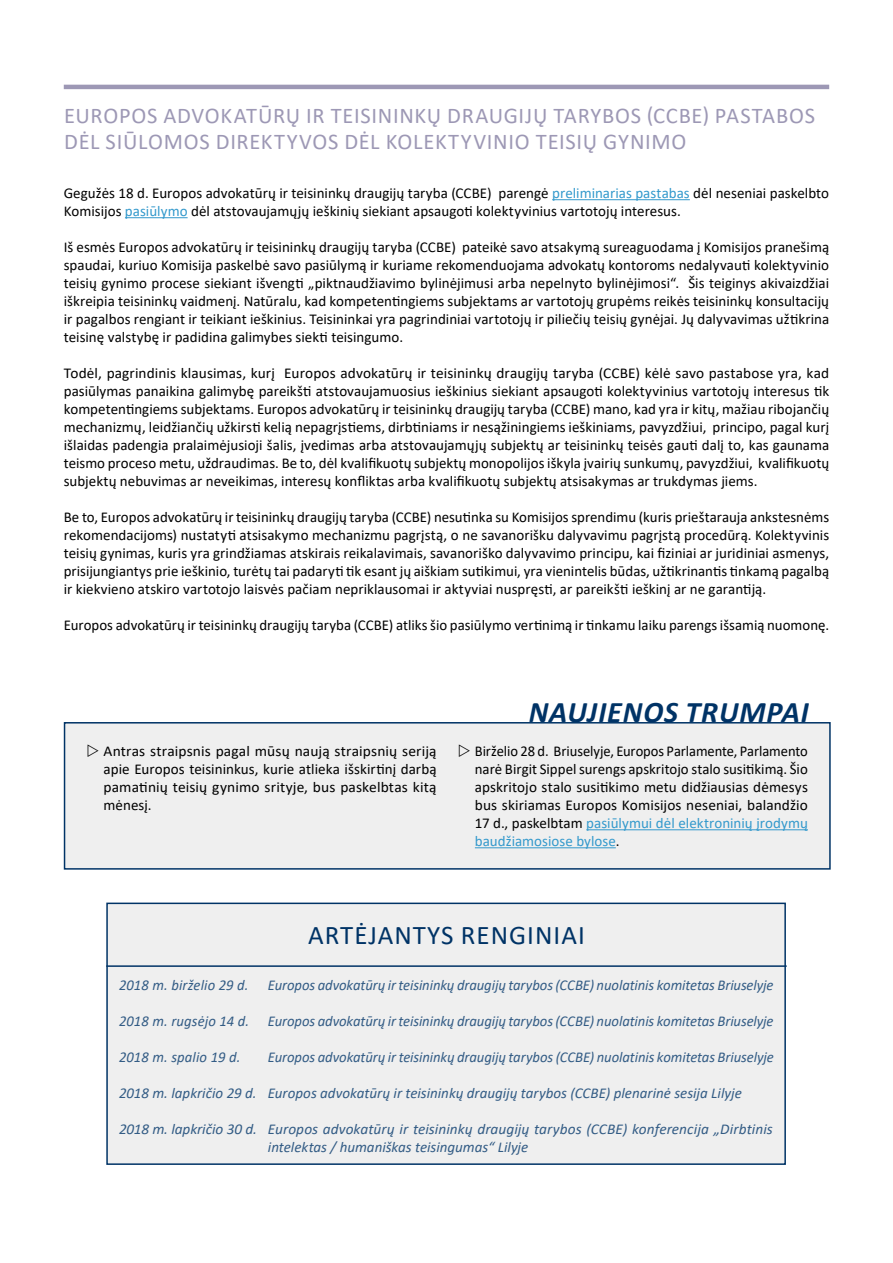
<style>
.page{position:relative;width:893px;height:1263px;background:#fff}
.page>*{position:absolute;margin:0;border:0;box-sizing:border-box;transform-origin:0 0}
.t1{font:italic 700 30px "Calibri";letter-spacing:.03em;color:#036}
.t2{font:27px "Calibri";letter-spacing:.04em;color:#036}
.t3{font:22.5px/25.8px "Calibri";letter-spacing:.03em;color:#9d98b5}
.t4{font:15px/18px "Calibri";color:#000;text-align:justify}
.t5{font:italic 15px/18px "Calibri";color:#335c85}
.s1{color:#39c}
</style>
<div class="page">
<div style="left:106px;top:902px;width:680px;height:263px;background:#efefef;border:2px solid #036"></div>
<div style="left:65px;top:723px;width:765px;height:146px;background:#efefef"></div>
<hr style="left:586px;top:829px;width:222px;height:1px;background:#39c">
<hr style="left:475px;top:847px;width:141px;height:1px;background:#39c">
<div style="left:64px;top:722px;width:767px;height:148px;border:2px solid #036"></div>
<hr style="left:552px;top:199px;width:138px;height:1px;background:#39c">
<hr style="left:125px;top:217px;width:63px;height:1px;background:#39c">
<hr style="left:106px;top:965px;width:681px;height:2px;background:#036">
<hr style="left:64px;top:85px;width:765px;height:4px;background:#9d98b5">
<h3 class="t3" style="left:64px;top:102px;width:752px">EUROPOS ADVOKATŪRŲ IR TEISININKŲ DRAUGIJŲ TARYBOS (CCBE) PASTABOS<br>DĖL SIŪLOMOS DIREKTYVOS DĖL KOLEKTYVINIO TEISIŲ GYNIMO</h3>
<p class="t4" style="left:64px;top:184px;width:767px">Gegužės 18 d. Europos advokatūrų ir teisininkų draugijų taryba (CCBE) parengė <span class="s1">preliminarias pastabas</span> dėl neseniai paskelbto<br>Komisijos <span class="s1">pasiūlymo</span> dėl atstovaujamųjų ieškinių siekiant apsaugoti kolektyvinius vartotojų interesus.</p>
<p class="t4" style="left:64px;top:238px;width:767px">Iš esmės Europos advokatūrų ir teisininkų draugijų taryba (CCBE) pateikė savo atsakymą sureaguodama į Komisijos pranešimą spaudai, kuriuo Komisija paskelbė savo pasiūlymą ir kuriame rekomenduojama advokatų kontoroms nedalyvauti kolektyvinio teisių gynimo procese siekiant išvengti „piktnaudžiavimo bylinėjimusi arba nepelnyto bylinėjimosi“. Šis teiginys akivaizdžiai iškreipia teisininkų vaidmenį. Natūralu, kad kompetentingiems subjektams ar vartotojų grupėms reikės teisininkų konsultacijų ir pagalbos rengiant ir teikiant ieškinius. Teisininkai yra pagrindiniai vartotojų ir piliečių teisių gynėjai. Jų dalyvavimas užtikrina teisinę valstybę ir padidina galimybes siekti teisingumo.</p>
<p class="t4" style="left:64px;top:364px;width:767px">Todėl, pagrindinis klausimas, kurį Europos advokatūrų ir teisininkų draugijų taryba (CCBE) kėlė savo pastabose yra, kad pasiūlymas panaikina galimybę pareikšti atstovaujamuosius ieškinius siekiant apsaugoti kolektyvinius vartotojų interesus tik kompetentingiems subjektams. Europos advokatūrų ir teisininkų draugijų taryba (CCBE) mano, kad yra ir kitų, mažiau ribojančių mechanizmų, leidžiančių užkirsti kelią nepagrįstiems, dirbtiniams ir nesąžiningiems ieškiniams, pavyzdžiui, principo, pagal kurį išlaidas padengia pralaimėjusioji šalis, įvedimas arba atstovaujamųjų subjektų ar teisininkų teisės gauti dalį to, kas gaunama teismo proceso metu, uždraudimas. Be to, dėl kvalifikuotų subjektų monopolijos iškyla įvairių sunkumų, pavyzdžiui, kvalifikuotų subjektų nebuvimas ar neveikimas, interesų konfliktas arba kvalifikuotų subjektų atsisakymas ar trukdymas jiems.</p>
<p class="t4" style="left:64px;top:508px;width:767px">Be to, Europos advokatūrų ir teisininkų draugijų taryba (CCBE) nesutinka su Komisijos sprendimu (kuris prieštarauja ankstesnėms rekomendacijoms) nustatyti atsisakymo mechanizmu pagrįstą, o ne savanorišku dalyvavimu pagrįstą procedūrą. Kolektyvinis teisių gynimas, kuris yra grindžiamas atskirais reikalavimais, savanoriško dalyvavimo principu, kai fiziniai ar juridiniai asmenys, prisijungiantys prie ieškinio, turėtų tai padaryti tik esant jų aiškiam sutikimui, yra vienintelis būdas, užtikrinantis tinkamą pagalbą ir kiekvieno atskiro vartotojo laisvės pačiam nepriklausomai ir aktyviai nuspręsti, ar pareikšti ieškinį ar ne garantiją.</p>
<p class="t4" style="left:64px;top:616px;width:767px">Europos advokatūrų ir teisininkų draugijų taryba (CCBE) atliks šio pasiūlymo vertinimą ir tinkamu laiku parengs išsamią nuomonę.</p>
<h1 class="t1" style="left:529px;top:691px;width:282px">NAUJIENOS TRUMPAI</h1>
<p class="t4" style="left:104px;top:742px;width:335px">Antras straipsnis pagal mūsų naują straipsnių seriją apie Europos teisininkus, kurie atlieka išskirtinį darbą pamatinių teisių gynimo srityje, bus paskelbtas kitą mėnesį.</p>
<p class="t4" style="left:475px;top:742px;width:335px">Birželio 28 d. Briuselyje, Europos Parlamente, Parlamento narė Birgit Sippel surengs apskritojo stalo susitikimą. Šio apskritojo stalo susitikimo metu didžiausias dėmesys bus skiriamas Europos Komisijos neseniai, balandžio 17 d., paskelbtam <span class="s1">pasiūlymui dėl elektroninių įrodymų baudžiamosiose bylose</span>.</p>
<h2 class="t2" style="left:308px;top:916px;width:278px">ARTĖJANTYS RENGINIAI</h2>
<p class="t5" style="left:119px;top:975px;width:131px">2018 m. birželio 29 d.</p>
<p class="t5" style="left:268px;top:975px;width:507px">Europos advokatūrų ir teisininkų draugijų tarybos (CCBE) nuolatinis komitetas Briuselyje</p>
<p class="t5" style="left:119px;top:1011px;width:131px">2018 m. rugsėjo 14 d.</p>
<p class="t5" style="left:268px;top:1011px;width:507px">Europos advokatūrų ir teisininkų draugijų tarybos (CCBE) nuolatinis komitetas Briuselyje</p>
<p class="t5" style="left:119px;top:1047px;width:123px">2018 m. spalio 19 d.</p>
<p class="t5" style="left:268px;top:1047px;width:507px">Europos advokatūrų ir teisininkų draugijų tarybos (CCBE) nuolatinis komitetas Briuselyje</p>
<p class="t5" style="left:119px;top:1083px;width:624px">2018 m. lapkričio 29 d. Europos advokatūrų ir teisininkų draugijų tarybos (CCBE) plenarinė sesija Lilyje</p>
<p class="t5" style="left:268px;top:1119px;width:506px;text-indent:-149px">2018 m. lapkričio 30 d. Europos advokatūrų ir teisininkų draugijų tarybos (CCBE) konferencija „Dirbtinis intelektas / humaniškas teisingumas“ Lilyje</p>
</div>
